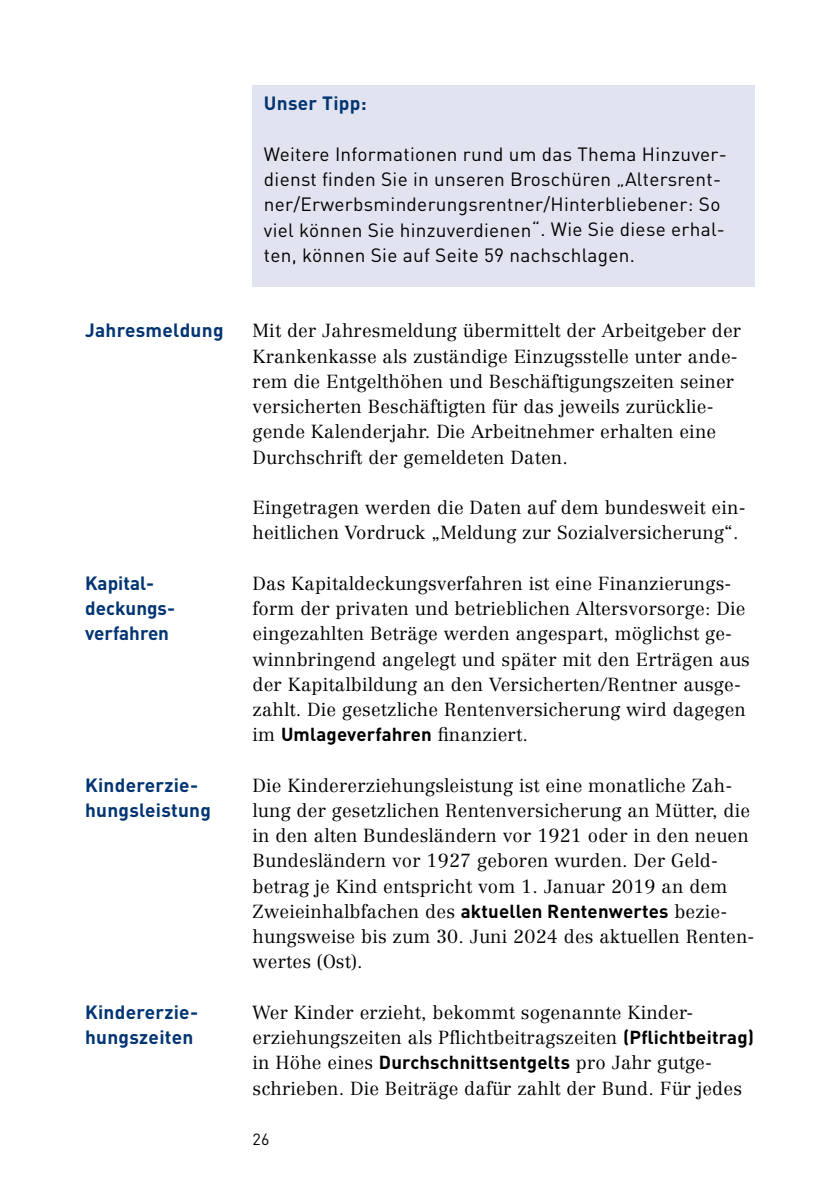
<style>
.page{position:relative;width:840px;height:1191px;background:#fff}
.page>*{position:absolute;margin:0;border:0;box-sizing:border-box;transform-origin:0 0}
.t1{font:19px/25.2px "DIN";letter-spacing:.015em;color:#000}
.t2{font:700 19px/25.2px "DIN";letter-spacing:.015em;color:#003472}
.t3{font:300 18.6px/25.2px "Centennial";letter-spacing:.01em;color:#000}
.t4{font:16px "DIN";color:#000}
.s1{font-family:"DIN";font-weight:700}
</style>
<div class="page">
<div style="left:252px;top:85px;width:502px;height:202px;background:#e2e3f0"></div>
<h3 class="t2" style="left:264px;top:90px;width:104px">Unser Tipp:</h3>
<p class="t1" style="left:264px;top:141px;width:464px">Weitere Informationen rund um das Thema Hinzuver&shy;dienst finden Sie in unseren Broschüren „Altersrent&shy;ner/Erwerbsminderungsrentner/Hinterbliebener: So viel können Sie hinzuverdienen“. Wie Sie diese erhal&shy;ten, können Sie auf Seite 59 nachschlagen.</p>
<h3 class="t2" style="left:85px;top:317px;width:140px">Jahresmeldung</h3>
<p class="t3" style="left:252px;top:318px;width:490px">Mit der Jahresmeldung übermittelt der Arbeitgeber der Krankenkasse als zuständige Einzugsstelle unter ande&shy;rem die Entgelthöhen und Beschäftigungszeiten seiner versicherten Beschäftigten für das jeweils zurücklie&shy;gende Kalenderjahr. Die Arbeitnehmer erhalten eine Durchschrift der gemeldeten Daten.</p>
<p class="t3" style="left:252px;top:495px;width:494px">Eingetragen werden die Daten auf dem bundesweit ein&shy;heitlichen Vordruck „Meldung zur Sozialversicherung“.</p>
<h3 class="t2" style="left:85px;top:569px;width:91px">Kapital&shy;deckungs&shy;verfahren</h3>
<p class="t3" style="left:252px;top:570px;width:498px">Das Kapitaldeckungsverfahren ist eine Finanzierungs&shy;form der privaten und betrieblichen Altersvorsorge: Die eingezahlten Beträge werden angespart, möglichst ge&shy;winnbringend angelegt und später mit den Erträgen aus der Kapitalbildung an den Versicherten/Rentner ausge&shy;zahlt. Die gesetzliche Rentenversicherung wird dagegen im <span class="s1">Umlageverfahren</span> finanziert.</p>
<h3 class="t2" style="left:85px;top:771px;width:127px">Kindererzie&shy;hungsleistung</h3>
<p class="t3" style="left:252px;top:772px;width:503px">Die Kindererziehungsleistung ist eine monatliche Zah&shy;lung der gesetzlichen Rentenversicherung an Mütter, die in den alten Bundesländern vor 1921 oder in den neuen Bundesländern vor 1927 geboren wurden. Der Geld&shy;betrag je Kind entspricht vom 1. Januar 2019 an dem Zweieinhalbfachen des <span class="s1">aktuellen Rentenwertes</span> bezie&shy;hungsweise bis zum 30. Juni 2024 des aktuellen Renten&shy;wertes (Ost).</p>
<h3 class="t2" style="left:85px;top:998px;width:114px">Kindererzie&shy;hungszeiten</h3>
<p class="t3" style="left:252px;top:999px;width:502px">Wer Kinder erzieht, bekommt sogenannte Kinder&shy;erziehungszeiten als Pflichtbeitragszeiten <span class="s1">(Pflichtbeitrag) </span>in Höhe eines <span class="s1">Durchschnittsentgelts</span> pro Jahr gutge&shy;schrieben. Die Beiträge dafür zahlt der Bund. Für jedes</p>
<p class="t4" style="left:252px;top:1129px;width:18px">26</p>
</div>
